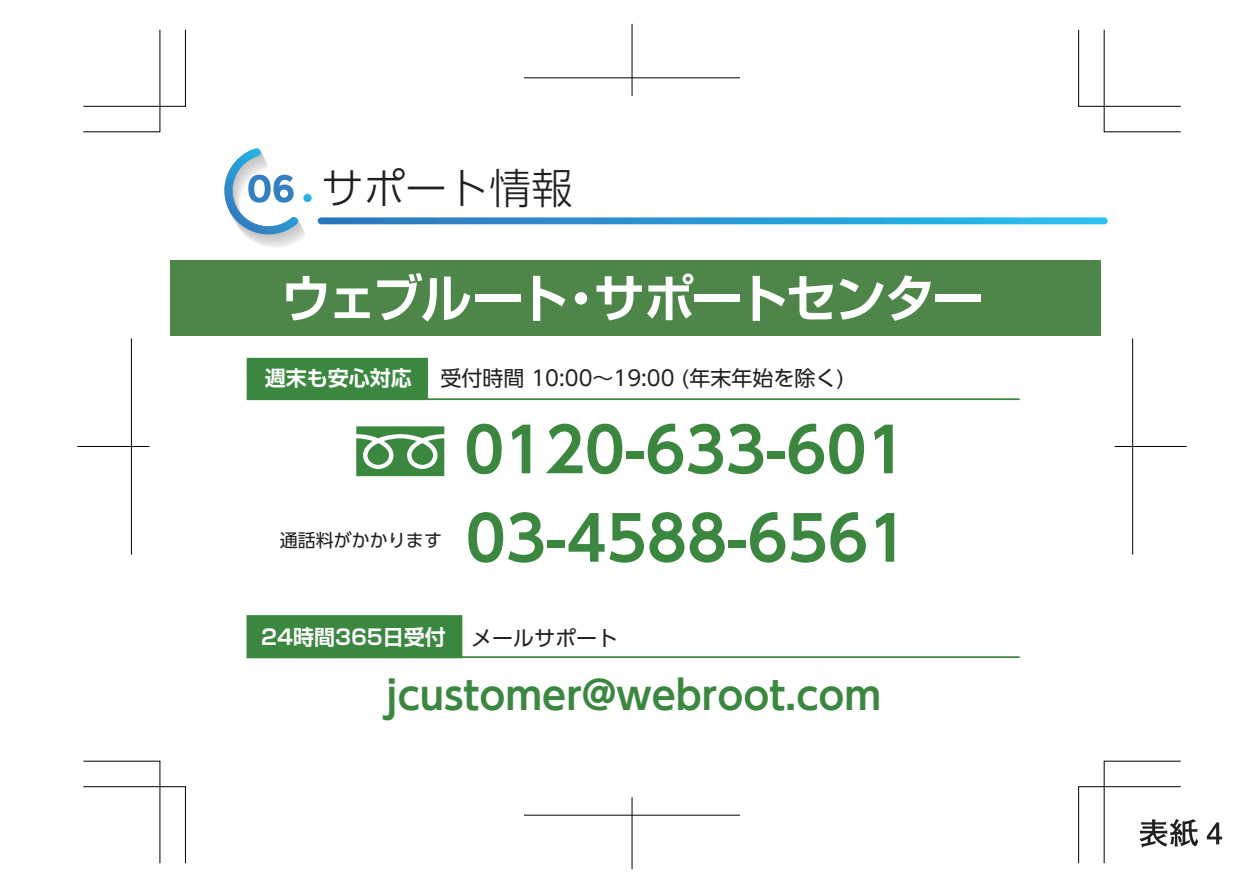
<style>
.page{position:relative;width:1259px;height:893px;background:#fff}
.page>*{position:absolute;margin:0;border:0;box-sizing:border-box;transform-origin:0 0}
.t1{font:700 60.9px "UD Shin Go Pro De";color:#3b8740}
.t2{font:700 51px "Shin Go Pro De";letter-spacing:-.05em;color:#fff}
.t3{font:300 42px "UD Shin Go Pro";color:#231f20}
.t4{font:700 39px "UD Shin Go Pro De";color:#3b8740}
.t5{font:21px "UD Shin Go Pro";color:#231f20}
.t6{font:700 21px "Shin Go Pro De";color:#fff}
.t7{font:18px "UD Shin Go Pro";color:#231f20}
</style>
<div class="page">
<svg style="left:318px;top:217px;width:789px;height:7px;background:#369fd6"></svg>
<svg style="left:224px;top:148px;width:88px;height:99px"></svg>
<div style="left:170px;top:261px;width:930px;height:75px;background:#4d8648"></div>
<div style="left:246px;top:615px;width:216px;height:43px;background:#3b8740;border:2px solid #3b8740"></div>
<div style="left:247px;top:358px;width:181px;height:42px;background:#3b8740"></div>
<svg style="left:356px;top:426px;width:88px;height:50px"></svg>
<hr style="left:427px;top:656px;width:592px;height:2px;background:#3b8740">
<hr style="left:427px;top:398px;width:592px;height:2px;background:#3b8740">
<svg style="left:83px;top:760px;width:103px;height:104px"></svg>
<svg style="left:83px;top:29px;width:103px;height:104px"></svg>
<svg style="left:1078px;top:29px;width:103px;height:104px"></svg>
<hr style="left:77px;top:446px;width:72px;height:1px;background:#000">
<hr style="left:131px;top:338px;width:1px;height:216px;background:#000">
<hr style="left:1114px;top:446px;width:72px;height:1px;background:#000">
<hr style="left:1132px;top:338px;width:1px;height:216px;background:#000">
<hr style="left:524px;top:77px;width:216px;height:1px;background:#000">
<hr style="left:631px;top:24px;width:1px;height:72px;background:#000">
<hr style="left:524px;top:815px;width:216px;height:1px;background:#000">
<hr style="left:631px;top:797px;width:1px;height:72px;background:#000">
<svg style="left:1078px;top:760px;width:120px;height:104px"></svg>
<svg style="left:1206px;top:822px;width:16px;height:22px"></svg>
<h3 class="t3" style="left:321px;top:154px;width:253px">サポート情報</h3>
<h2 class="t2" style="left:281px;top:256px;width:704px">ウェブルート・サポートセンター</h2>
<p class="t6" style="left:265px;top:361px;width:149px">週末も安心対応</p>
<p class="t5" style="left:440px;top:361px;width:405px">受付時間 10:00～19:00 (年末年始を除く)</p>
<p class="t7" style="left:280px;top:526px;width:163px">通話料がかかります</p>
<h1 class="t1" style="left:464px;top:401px;width:444px">0120-633-601</h1>
<h1 class="t1" style="left:466px;top:489px;width:444px">03-4588-6561</h1>
<p class="t6" style="left:261px;top:620px;width:186px">24時間365日受付</p>
<p class="t5" style="left:471px;top:621px;width:148px">メールサポート</p>
<h3 class="t4" style="left:382px;top:663px;width:500px">jcustomer@webroot.com</h3>
</div>
